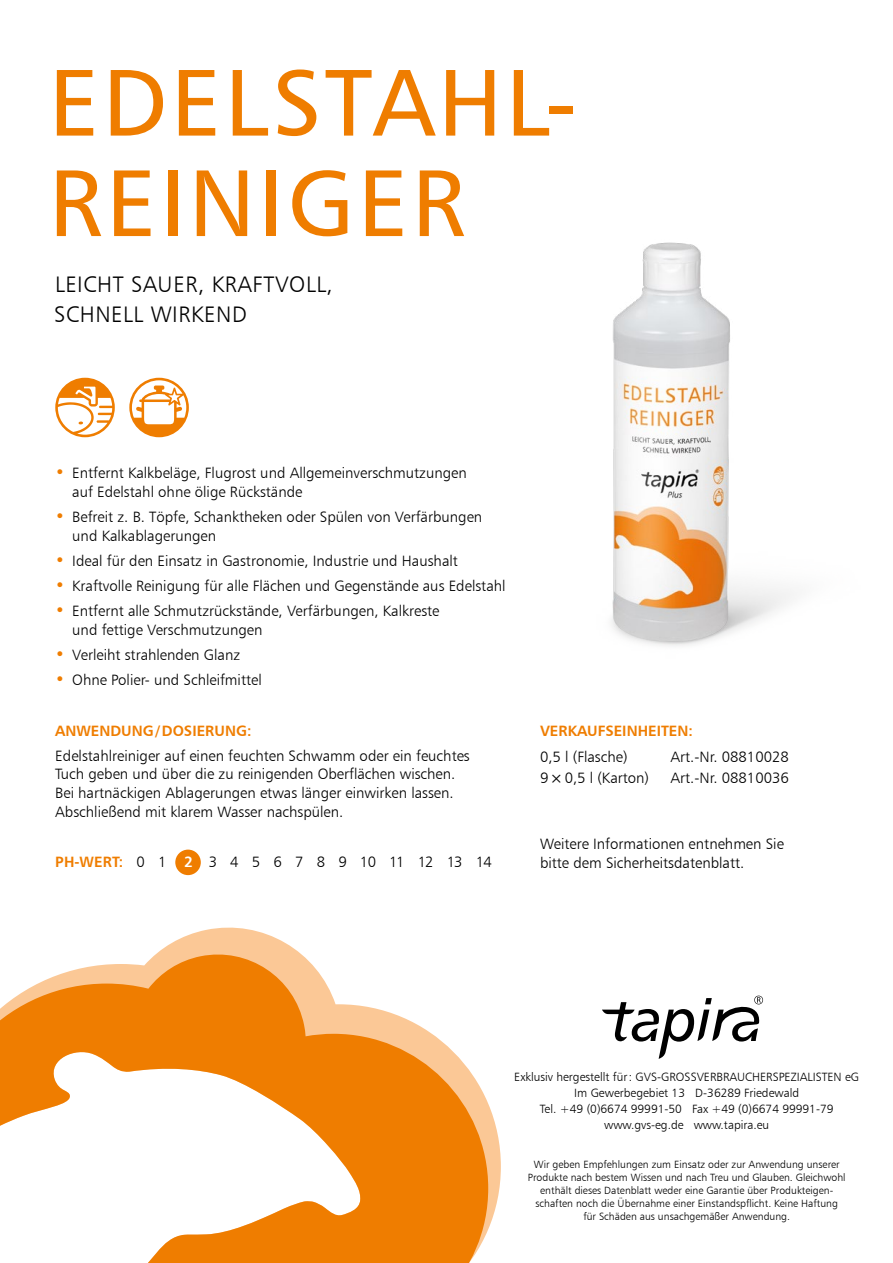
<style>
.page{position:relative;width:893px;height:1263px;background:#fff}
.page>*{position:absolute;margin:0;border:0;box-sizing:border-box;transform-origin:0 0}
.t1{font:94.5px/100.5px "Humanist 777 BT Roman B";letter-spacing:.035em;color:#ef7d00}
.t2{font:22.5px/30px "Humanist 777 BT Light B";letter-spacing:.025em;color:#000}
.t3{font:15px/18.8px "Humanist 777 BT Light B";color:#000}
.t4{font:15px "Humanist 777 BT Bold B";color:#ef7d00}
.t5{font:12px/15.8px "Humanist 777 BT Light B";color:#000;text-align:center}
.t6{font:10.5px/13.2px "Humanist 777 BT Light B";color:#000;text-align:center}
.s1{font-size:16.5px;color:#ef7d00}
.s2{font-family:"Humanist 777 BT Bold B";color:#ef7d00}
.s3{font-family:"Humanist 777 BT Bold B";color:#fff}
.s4{font-family:"Humanist 777 BT Roman B"}
</style>
<div class="page">
<svg style="left:165px;top:927px;width:336px;height:303px"></svg>
<svg style="left:0;top:947px;width:488px;height:316px"></svg>
<svg style="left:602px;top:996px;width:161px;height:63px"></svg>
<img style="left:611px;top:242px;width:183px;height:404px">
<svg style="left:55px;top:378px;width:60px;height:59px"></svg>
<svg style="left:129px;top:378px;width:60px;height:59px"></svg>
<div style="left:175px;top:850px;width:26px;height:25px;background:#ef7d00;border-radius:50%"></div>
<h1 class="t1" style="left:49px;top:51px;width:530px">EDELSTAHL-<br>REINIGER</h1>
<h2 class="t2" style="left:54px;top:269px;width:280px">LEICHT SAUER, KRAFTVOLL,<br>SCHNELL WIRKEND</h2>
<p class="t3" style="left:72px;top:463px;width:396px;text-indent:-17px"><span class="s1">•</span> Entfernt Kalkbeläge, Flugrost und Allgemeinverschmutzungen auf Edelstahl ohne ölige Rückstände</p>
<p class="t3" style="left:72px;top:507px;width:412px;text-indent:-17px"><span class="s1">•</span> Befreit z. B. Töpfe, Schanktheken oder Spülen von Verfärbungen und Kalkablagerungen</p>
<p class="t3" style="left:55px;top:551px;width:404px"><span class="s1">•</span> Ideal für den Einsatz in Gastronomie, Industrie und Haushalt</p>
<p class="t3" style="left:55px;top:576px;width:452px"><span class="s1">•</span> Kraftvolle Reinigung für alle Flächen und Gegenstände aus Edelstahl</p>
<p class="t3" style="left:72px;top:601px;width:369px;text-indent:-17px"><span class="s1">•</span> Entfernt alle Schmutzrückstände, Verfärbungen, Kalkreste und fettige Verschmutzungen</p>
<p class="t3" style="left:55px;top:645px;width:186px"><span class="s1">•</span> Verleiht strahlenden Glanz</p>
<p class="t3" style="left:55px;top:670px;width:208px"><span class="s1">•</span> Ohne Polier- und Schleifmittel</p>
<p class="t4" style="left:55px;top:721px;width:198px">ANWENDUNG/DOSIERUNG:</p>
<p class="t3" style="left:55px;top:746px;width:416px">Edelstahlreiniger auf einen feuchten Schwamm oder ein feuchtes Tuch geben und über die zu reinigenden Oberflächen wischen.<br>Bei hartnäckigen Ablagerungen etwas länger einwirken lassen.<br>Abschließend mit klarem Wasser nachspülen.</p>
<p class="t3" style="left:55px;top:853px;width:438px"><span class="s2">PH-WERT:</span> 0 1 <span class="s3">2</span> 3 4 5 6 7 8 9 10 11 12 13 14</p>
<p class="t4" style="left:540px;top:721px;width:154px">VERKAUFSEINHEITEN:</p>
<p class="t3" style="left:540px;top:747px;width:89px">0,5 l (Flasche)</p>
<p class="t3" style="left:670px;top:747px;width:120px">Art.-Nr. 08810028</p>
<p class="t3" style="left:540px;top:768px;width:111px">9<span class="s4">×</span>0,5 l (Karton)</p>
<p class="t3" style="left:670px;top:768px;width:120px">Art.-Nr. 08810036</p>
<p class="t3" style="left:540px;top:834px;width:245px">Weitere Informationen entnehmen Sie bitte dem Sicherheitsdatenblatt.</p>
<p class="t5" style="left:514px;top:1069px;width:346px">Exklusiv hergestellt für: GVS-GROSSVERBRAUCHERSPEZIALISTEN eG Im Gewerbegebiet 13 D-36289 Friedewald<br>Tel. +49 (0)6674 99991-50 Fax +49 (0)6674 99991-79 www.gvs-eg.de www.tapira.eu</p>
<p class="t6" style="left:528px;top:1157px;width:319px">Wir geben Empfehlungen zum Einsatz oder zur Anwendung unserer Produkte nach bestem Wissen und nach Treu und Glauben. Gleichwohl enthält dieses Datenblatt weder eine Garantie über Produkteigen&shy;schaften noch die Übernahme einer Einstandspflicht. Keine Haftung für Schäden aus unsachgemäßer Anwendung.</p>
</div>
